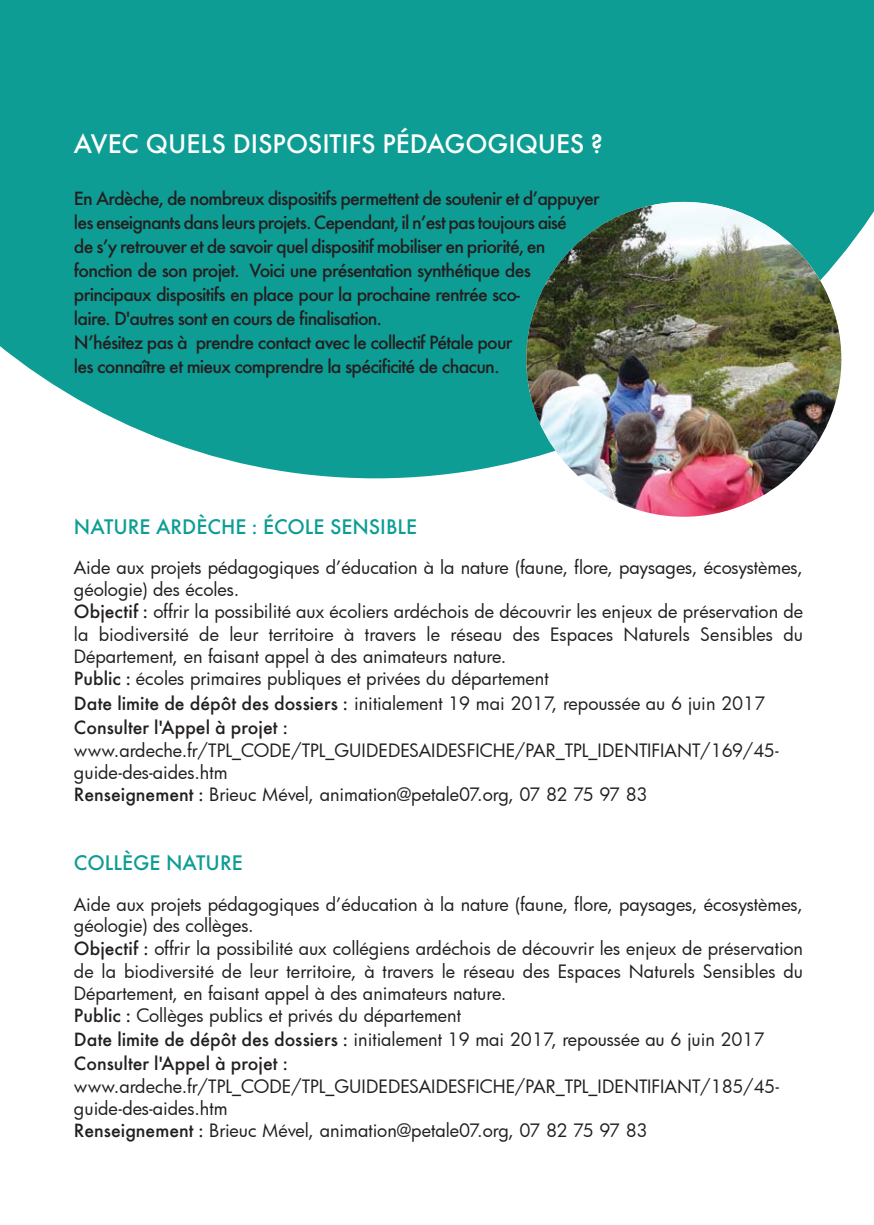
<style>
.page{position:relative;width:874px;height:1225px;background:#fff}
.page>*{position:absolute;margin:0;border:0;box-sizing:border-box;transform-origin:0 0}
.t1{font:500 28px "Futura";color:#fff}
.t2{font:500 22px "Futura";color:#0e9d94}
.t3{font:500 20px/24px "Futura";letter-spacing:-.04em;color:#231f20}
.t4{font:500 20px "Futura";color:#231f20}
.t5{font:18px/22.6px "Futura";color:#231f20}
.s1{font-weight:500;font-size:20px}
</style>
<div class="page">
<svg style="left:0;top:0;width:873px;height:478px;background:#22a59c"></svg>
<img style="left:526px;top:202px;width:314px;height:315px;border-radius:50%">
<h1 class="t1" style="left:74px;top:131px;width:530px">AVEC QUELS DISPOSITIFS PÉDAGOGIQUES ?</h1>
<p class="t3" style="left:74px;top:187px;width:527px">En Ardèche, de nombreux dispositifs permettent de soutenir et d’appuyer les enseignants dans leurs projets. Cependant, il n’est pas toujours aisé<br>de s’y retrouver et de savoir quel dispositif mobiliser en priorité, en fonction de son projet. Voici une présentation synthétique des principaux dispositifs en place pour la prochaine rentrée sco-<br>laire. D'autres sont en cours de finalisation.<br>N’hésitez pas à prendre contact avec le collectif Pétale pour<br>les connaître et mieux comprendre la spécificité de chacun.</p>
<p class="t2" style="left:74px;top:517px;width:344px">NATURE ARDÈCHE : ÉCOLE SENSIBLE</p>
<p class="t5" style="left:74px;top:556px;width:730px">Aide aux projets pédagogiques d’éducation à la nature (faune, flore, paysages, écosystèmes, géologie) des écoles.<br><span class="s1">Objectif :</span> offrir la possibilité aux écoliers ardéchois de découvrir les enjeux de préservation de la biodiversité de leur territoire à travers le réseau des Espaces Naturels Sensibles du Département, en faisant appel à des animateurs nature.<br><span class="s1">Public :</span> écoles primaires publiques et privées du département</p>
<p class="t5" style="left:74px;top:691px;width:692px"><span class="s1">Date limite de dépôt des dossiers :</span> initialement 19 mai 2017, repoussée au 6 juin 2017</p>
<p class="t4" style="left:74px;top:718px;width:215px">Consulter l'Appel à projet :</p>
<p class="t5" style="left:74px;top:739px;width:706px;line-height:22px">www.ardeche.fr/TPL_CODE/TPL_GUIDEDESAIDESFICHE/PAR_TPL_IDENTIFIANT/169/45- guide-des-aides.htm<br><span class="s1">Renseignement :</span> Brieuc Mével, animation@petale07.org, 07 82 75 97 83</p>
<p class="t2" style="left:74px;top:852px;width:170px">COLLÈGE NATURE</p>
<p class="t5" style="left:74px;top:892px;width:730px">Aide aux projets pédagogiques d’éducation à la nature (faune, flore, paysages, écosystèmes, géologie) des collèges.<br><span class="s1">Objectif :</span> offrir la possibilité aux collégiens ardéchois de découvrir les enjeux de préservation de la biodiversité de leur territoire, à travers le réseau des Espaces Naturels Sensibles du Département, en faisant appel à des animateurs nature.<br><span class="s1">Public :</span> Collèges publics et privés du département<br><span class="s1">Date limite de dépôt des dossiers :</span> initialement 19 mai 2017, repoussée au 6 juin 2017</p>
<p class="t4" style="left:74px;top:1054px;width:215px">Consulter l'Appel à projet :</p>
<p class="t5" style="left:74px;top:1075px;width:706px;line-height:22px">www.ardeche.fr/TPL_CODE/TPL_GUIDEDESAIDESFICHE/PAR_TPL_IDENTIFIANT/185/45- guide-des-aides.htm<br><span class="s1">Renseignement :</span> Brieuc Mével, animation@petale07.org, 07 82 75 97 83</p>
</div>
